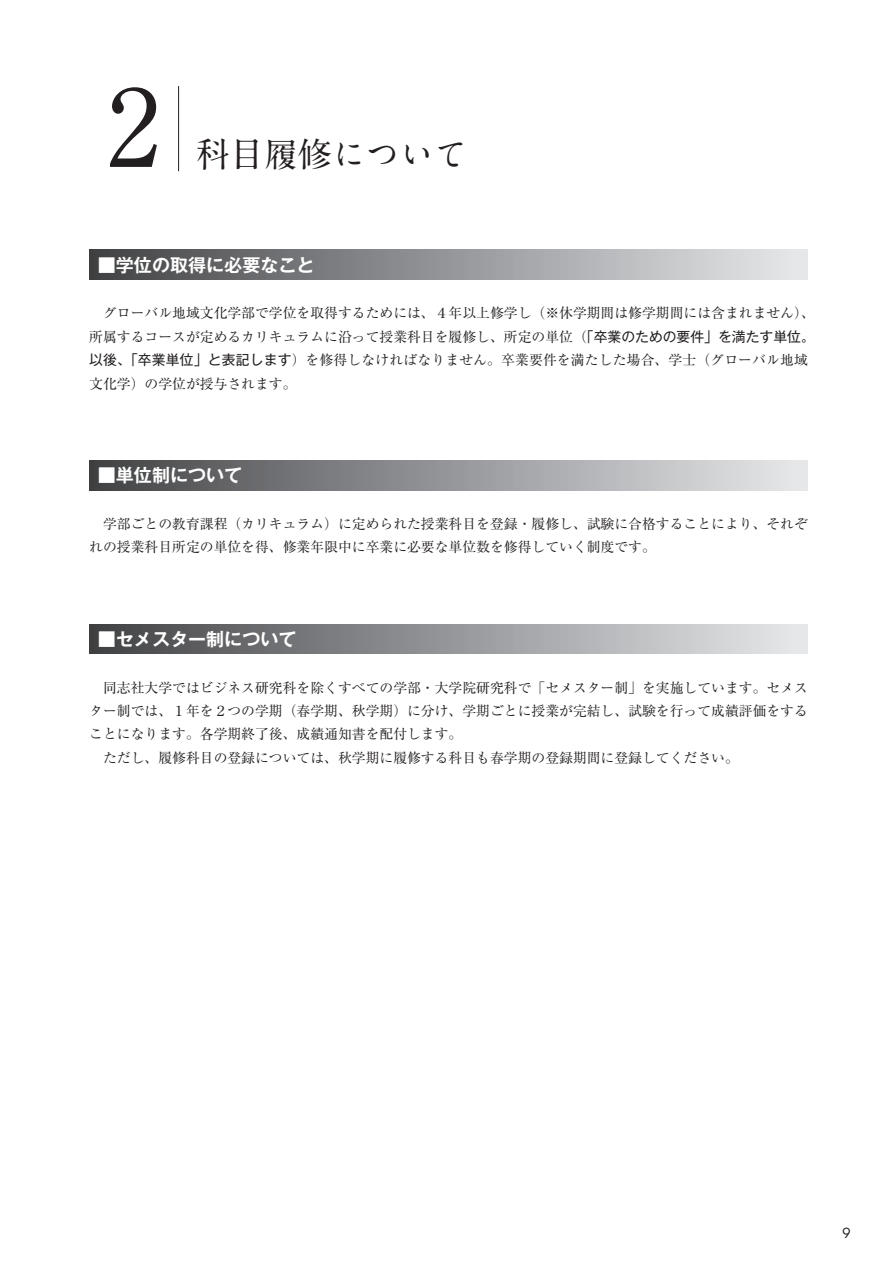
<style>
.page{position:relative;width:893px;height:1263px;background:#fff}
.page>*{position:absolute;margin:0;border:0;box-sizing:border-box;transform-origin:0 0}
.t1{font:106.35px "Ryumin Pro";color:#231f20}
.t2{font:700 34.05px "A1 Mincho Std";color:#231f20}
.t3{font:700 18px "Gothic MB101 Pro De";color:#fff}
.t4{font:13.8px/23.4px "Ryumin Pro";color:#231f20}
.t5{font:13.8px "ITC Avant Garde Std";color:#231f20}
.s1{font-family:"Gothic MB101 Pro"}
</style>
<div class="page">
<hr style="left:178px;top:86px;width:1px;height:85px;background:#231f20">
<div style="left:89px;top:250px;width:719px;height:30px;background:linear-gradient(to right,#424346,#e8e9ec)"></div>
<div style="left:89px;top:460px;width:719px;height:30px;background:linear-gradient(to right,#424346,#e8e9ec)"></div>
<div style="left:89px;top:624px;width:719px;height:30px;background:linear-gradient(to right,#424346,#e8e9ec)"></div>
<h1 class="t1" style="left:107px;top:44px;width:55px">2</h1>
<h2 class="t2" style="left:196px;top:127px;width:274px">科目履修について</h2>
<h3 class="t3" style="left:98px;top:250px;width:218px">■学位の取得に必要なこと</h3>
<p class="t4" style="left:89px;top:301px;width:727px">　グローバル地域文化学部で学位を取得するためには、４年以上修学し（※休学期間は修学期間には含まれません）、所属するコースが定めるカリキュラムに沿って授業科目を履修し、所定の単位（<span class="s1">「卒業のための要件」を満たす単位。以後、「卒業単位」と表記します</span>）を修得しなければなりません。卒業要件を満たした場合、学士（グローバル地域文化学）の学位が授与されます。</p>
<h3 class="t3" style="left:98px;top:460px;width:146px">■単位制について</h3>
<p class="t4" style="left:89px;top:511px;width:720px">　学部ごとの教育課程（カリキュラム）に定められた授業科目を登録・履修し、試験に合格することにより、それぞれの授業科目所定の単位を得、修業年限中に卒業に必要な単位数を修得していく制度です。</p>
<h3 class="t3" style="left:98px;top:624px;width:200px">■セメスター制について</h3>
<p class="t4" style="left:89px;top:675px;width:720px">　同志社大学ではビジネス研究科を除くすべての学部・大学院研究科で「セメスター制」を実施しています。セメスター制では、１年を２つの学期（春学期、秋学期）に分け、学期ごとに授業が完結し、試験を行って成績評価をすることになります。各学期終了後、成績通知書を配付します。<br>　ただし、履修科目の登録については、秋学期に履修する科目も春学期の登録期間に登録してください。</p>
<p class="t5" style="left:842px;top:1225px;width:9px">9</p>
</div>
